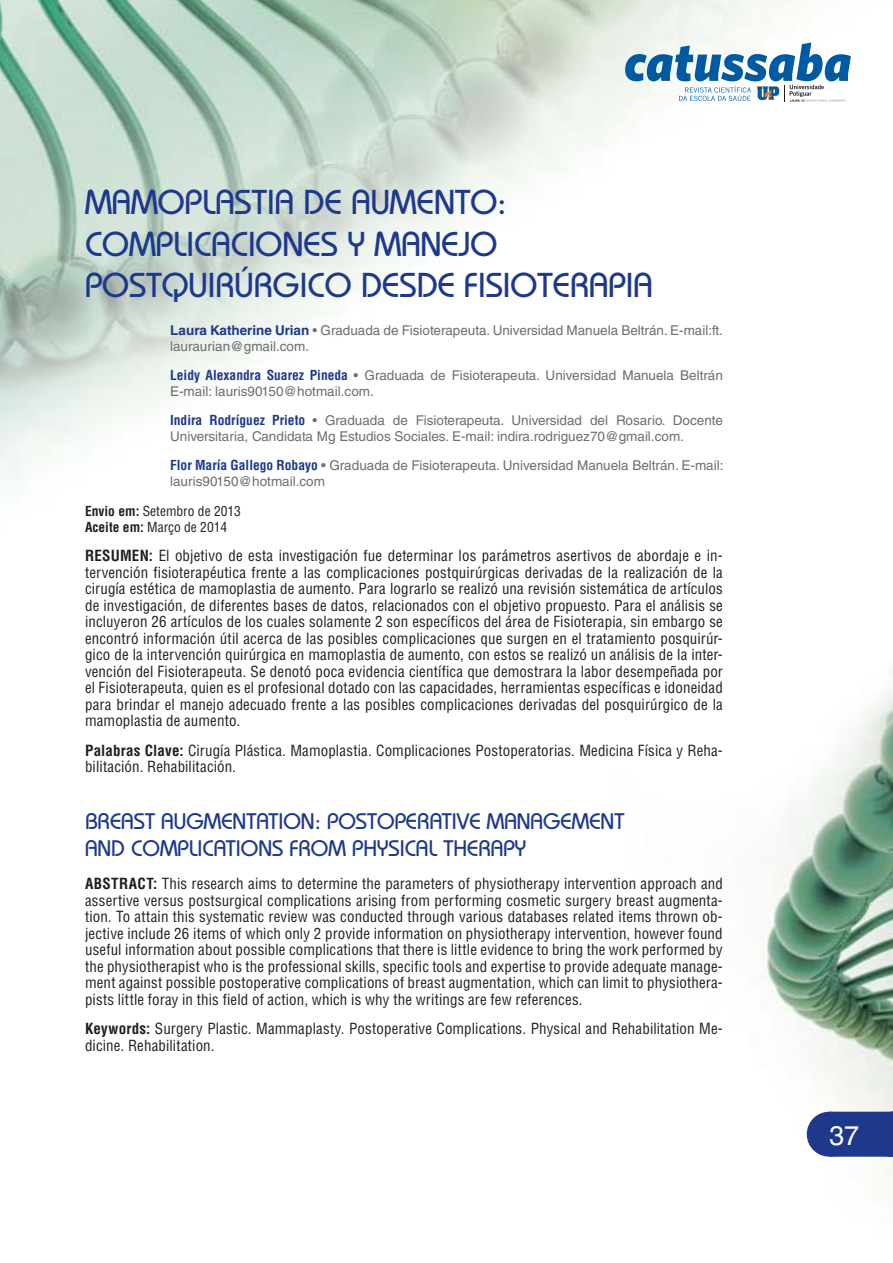
<style>
.page{position:relative;width:893px;height:1263px;background:#fff}
.page>*{position:absolute;margin:0;border:0;box-sizing:border-box;transform-origin:0 0}
.t1{font:500 34.5px/41.4px "Bauhaus Std";color:#1e388c}
.t2{font:27px "Helvetica LT Std";color:#fff}
.t3{font:500 22.5px/27px "Bauhaus Std";color:#1e388c}
.t4{font:condensed 15px/16.5px "Helvetica LT Std";letter-spacing:.01em;color:#231f20;text-align:justify}
.t5{font:13.5px/16.2px "Helvetica LT Std";color:#6d6e70}
.t6{font:condensed 13.5px/16.5px "Helvetica LT Std";color:#231f20}
.s1{font-weight:700;color:#1e388c}
.s2{font-weight:700;font-stretch:condensed;color:#1e388c}
.s3{font-weight:700}
</style>
<div class="page">
<img style="left:0;top:0;width:893px;height:1178px">
<svg style="left:625px;top:43px;width:226px;height:59px"></svg>
<div style="left:829px;top:1112px;width:64px;height:45px;background:#1e388c"></div>
<svg style="left:860px;top:1156px;width:31px;height:1px"></svg>
<h1 class="t1" style="left:85px;top:185px;width:569px">MAMOPLASTIA DE AUMENTO:<br>COMPLICACIONES Y MANEJO<br>POSTQUIRÚRGICO DESDE FISIOTERAPIA</h1>
<p class="t5" style="left:170px;top:323px;width:554px"><span class="s1">Laura Katherine Urian</span> • Graduada de Fisioterapeuta. Universidad Manuela Beltrán. E-mail:ft. lauraurian@gmail.com.</p>
<p class="t5" style="left:170px;top:368px;width:554px"><span class="s2">Leidy Alexandra Suarez Pineda</span> • Graduada de Fisioterapeuta. Universidad Manuela Beltrán<br>E-mail: lauris90150@hotmail.com.</p>
<p class="t5" style="left:170px;top:413px;width:554px"><span class="s2">Indira Rodríguez Prieto</span> • Graduada de Fisioterapeuta. Universidad del Rosario. Docente<br>Universitaria, Candidata Mg Estudios Sociales. E-mail: indira.rodriguez70@gmail.com.</p>
<p class="t5" style="left:170px;top:458px;width:555px"><span class="s2">Flor María Gallego Robayo</span> • Graduada de Fisioterapeuta. Universidad Manuela Beltrán. E-mail: lauris90150@hotmail.com</p>
<p class="t6" style="left:85px;top:503px;width:157px"><span class="s3">Envio em:</span> Setembro de 2013<br><span class="s3">Aceite em:</span> Março de 2014</p>
<p class="t4" style="left:85px;top:549px;width:639px"><span class="s3">RESUMEN:</span> El objetivo de esta investigación fue determinar los parámetros asertivos de abordaje e in&shy;tervención fisioterapéutica frente a las complicaciones postquirúrgicas derivadas de la realización de la cirugía estética de mamoplastia de aumento. Para lograrlo se realizó una revisión sistemática de artículos de investigación, de diferentes bases de datos, relacionados con el objetivo propuesto. Para el análisis se incluyeron 26 artículos de los cuales solamente 2 son específicos del área de Fisioterapia, sin embargo se encontró información útil acerca de las posibles complicaciones que surgen en el tratamiento posquirúr&shy;gico de la intervención quirúrgica en mamoplastia de aumento, con estos se realizó un análisis de la inter&shy;vención del Fisioterapeuta. Se denotó poca evidencia científica que demostrara la labor desempeñada por el Fisioterapeuta, quien es el profesional dotado con las capacidades, herramientas específicas e idoneidad para brindar el manejo adecuado frente a las posibles complicaciones derivadas del posquirúrgico de la mamoplastia de aumento.</p>
<p class="t4" style="left:85px;top:743px;width:639px"><span class="s3">Palabras Clave:</span> Cirugía Plástica. Mamoplastia. Complicaciones Postoperatorias. Medicina Física y Reha&shy;bilitación. Rehabilitación.</p>
<h3 class="t3" style="left:85px;top:810px;width:541px">BREAST AUGMENTATION: POSTOPERATIVE MANAGEMENT<br>AND COMPLICATIONS FROM PHYSICAL THERAPY</h3>
<p class="t4" style="left:85px;top:877px;width:639px"><span class="s3">ABSTRACT:</span> This research aims to determine the parameters of physiotherapy intervention approach and assertive versus postsurgical complications arising from performing cosmetic surgery breast augmenta&shy;tion. To attain this systematic review was conducted through various databases related items thrown ob&shy;jective include 26 items of which only 2 provide information on physiotherapy intervention, however found useful information about possible complications that there is little evidence to bring the work performed by the physiotherapist who is the professional skills, specific tools and expertise to provide adequate manage&shy;ment against possible postoperative complications of breast augmentation, which can limit to physiothera&shy;pists little foray in this field of action, which is why the writings are few references.</p>
<p class="t4" style="left:85px;top:1021px;width:639px"><span class="s3">Keywords:</span> Surgery Plastic. Mammaplasty. Postoperative Complications. Physical and Rehabilitation Me&shy;dicine. Rehabilitation.</p>
<h2 class="t2" style="left:829px;top:1124px;width:32px">37</h2>
</div>
